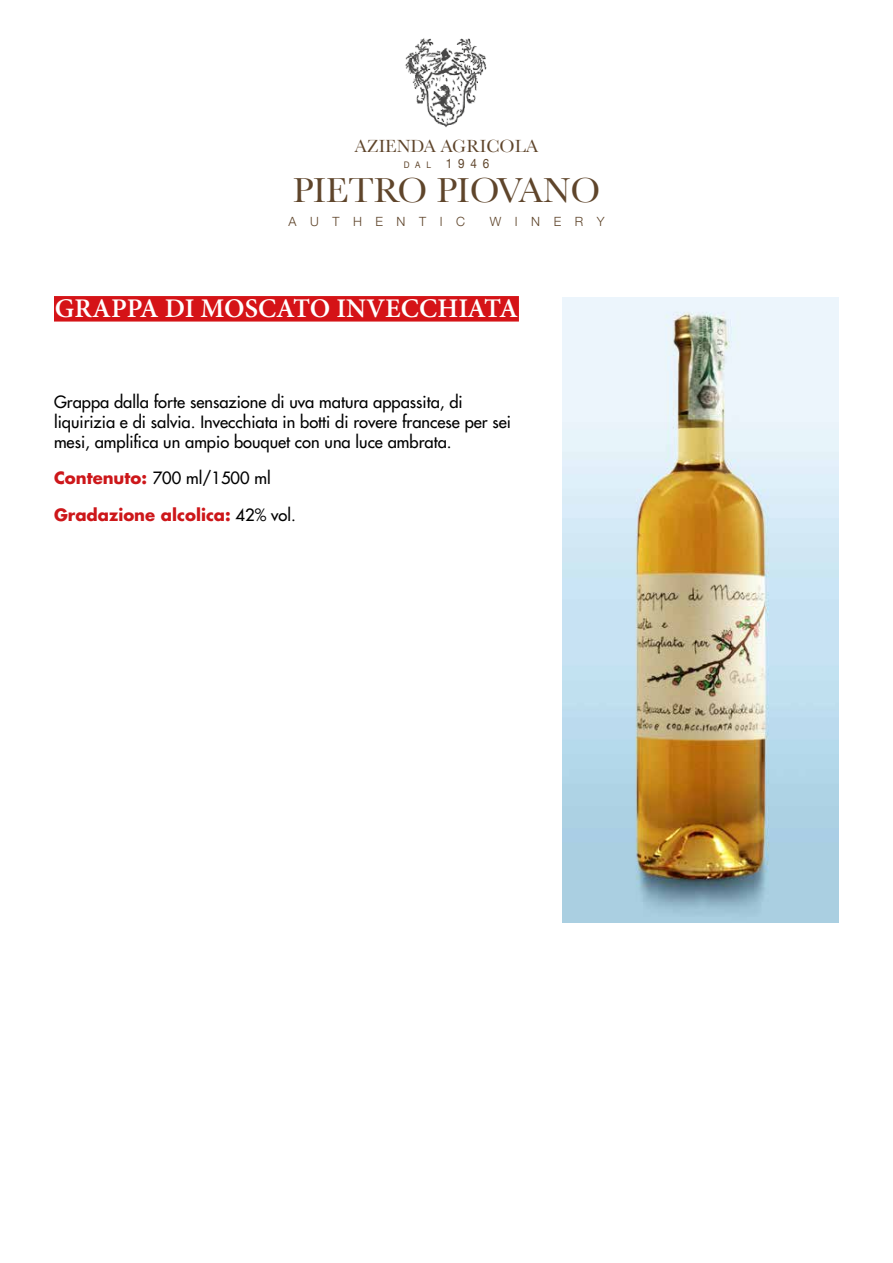
<style>
.page{position:relative;width:893px;height:1263px;background:#fff}
.page>*{position:absolute;margin:0;border:0;box-sizing:border-box;transform-origin:0 0}
.t1{font:36.3px "Baskerville";color:#5f452b}
.t2{font:600 27px "Minion Pro";color:#fff}
.t3{font:18.45px "Baskerville";color:#5f452b}
.t4{font:500 16.5px/19.8px "Futura Std";color:#000}
.t5{font:700 16.5px "Futura Std";color:#cd171a}
.t6{font:12.9px "Helvetica Neue";color:#5f452b;scale:.9 1}
.t7{font:300 12.75px "Helvetica Neue";letter-spacing:1.07em;color:#5f452b}
.s1{font-size:9px}
.s2{font-weight:700;color:#cd171a}
.s3{font-weight:500;color:#000}
</style>
<div class="page">
<img style="left:405px;top:38px;width:82px;height:90px">
<img style="left:563px;top:298px;width:276px;height:624px">
<div style="left:54px;top:296px;width:465px;height:26px;background:#d51317"></div>
<p class="t3" style="left:355px;top:135px;width:185px">AZIENDA AGRICOLA</p>
<p class="t6" style="left:404px;top:154px;width:97px"><span class="s1">d a l</span> 1946</p>
<h1 class="t1" style="left:293px;top:168px;width:309px">PIETRO PIOVANO</h1>
<p class="t7" style="left:288px;top:211px;width:178px">AUTHENTIC</p>
<p class="t7" style="left:490px;top:211px;width:116px">WINERY</p>
<h2 class="t2" style="left:55px;top:290px;width:464px">GRAPPA DI MOSCATO INVECCHIATA</h2>
<p class="t4" style="left:54px;top:392px;width:459px">Grappa dalla forte sensazione di uva matura appassita, di liquirizia e di salvia. Invecchiata in botti di rovere francese per sei mesi, amplifica un ampio bouquet con una luce ambrata.</p>
<p class="t4" style="left:54px;top:468px;width:218px"><span class="s2">Contenuto:</span> 700 ml/1500 ml</p>
<p class="t5" style="left:54px;top:504px;width:243px">Gradazione alcolica: <span class="s3">42% vol.</span></p>
</div>
